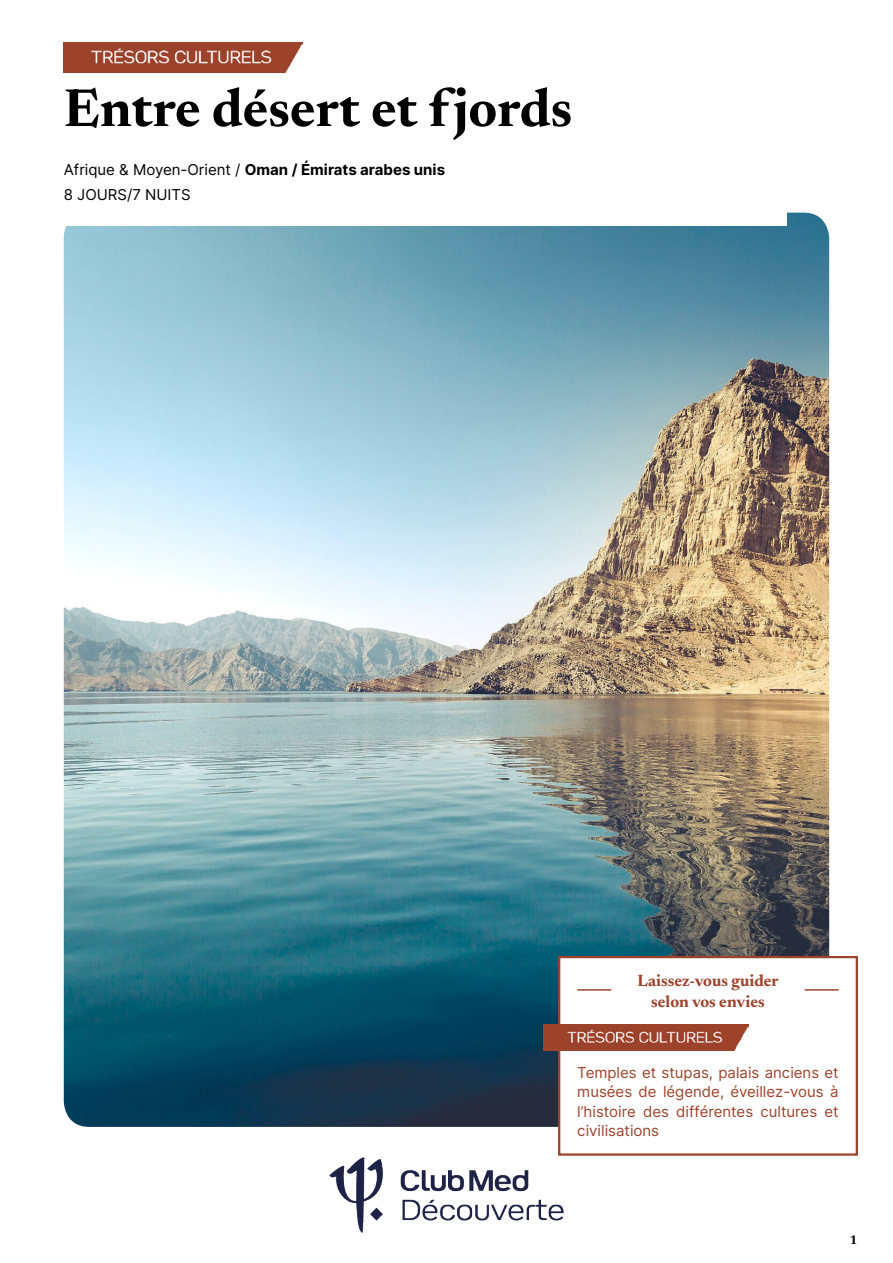
<style>
.page{position:relative;width:893px;height:1263px;background:#fff}
.page>*{position:absolute;margin:0;border:0;box-sizing:border-box;transform-origin:0 0}
.t1{font:700 54px "Newsreader 24 pt";color:#000}
.t2{font:700 16.5px/21px "Newsreader 24 pt";color:#9d432c;text-align:center}
.t3{font:15px/19.5px "Inter";color:#9d432c;text-align:justify}
.t4{font:15px/25.2px "Inter";color:#000}
.t5{font:700 12.6px "Newsreader 24 pt";color:#000}
.s1{font-weight:700}
</style>
<div class="page">
<img style="left:64px;top:213px;width:765px;height:914px">
<div style="left:0;top:0;width:787px;height:225px;background:#fff"></div>
<div style="left:559px;top:957px;width:298px;height:197px;background:#fff"></div>
<hr style="left:577px;top:989px;width:262px;height:2px;background:#9d432c">
<div style="left:611px;top:986px;width:194px;height:6px;background:#fff"></div>
<div style="left:558px;top:956px;width:300px;height:200px;border:2px solid #9d432c"></div>
<img style="left:543px;top:1025px;width:205px;height:25px">
<img style="left:64px;top:43px;width:239px;height:29px">
<img style="left:329px;top:1157px;width:235px;height:75px">
<h1 class="t1" style="left:64px;top:70px;width:510px">Entre désert et fjords</h1>
<p class="t4" style="left:64px;top:156px;width:383px">Afrique &amp; Moyen-Orient / <span class="s1">Oman / Émirats arabes unis<br></span>8 JOURS/7 NUITS</p>
<p class="t2" style="left:638px;top:969px;width:143px">Laissez-vous guider selon vos envies</p>
<p class="t3" style="left:577px;top:1062px;width:263px">Temples et stupas, palais anciens et musées de légende, éveillez-vous à l’histoire des différentes cultures et civilisations</p>
<p class="t5" style="left:849px;top:1230px;width:9px">1</p>
</div>
